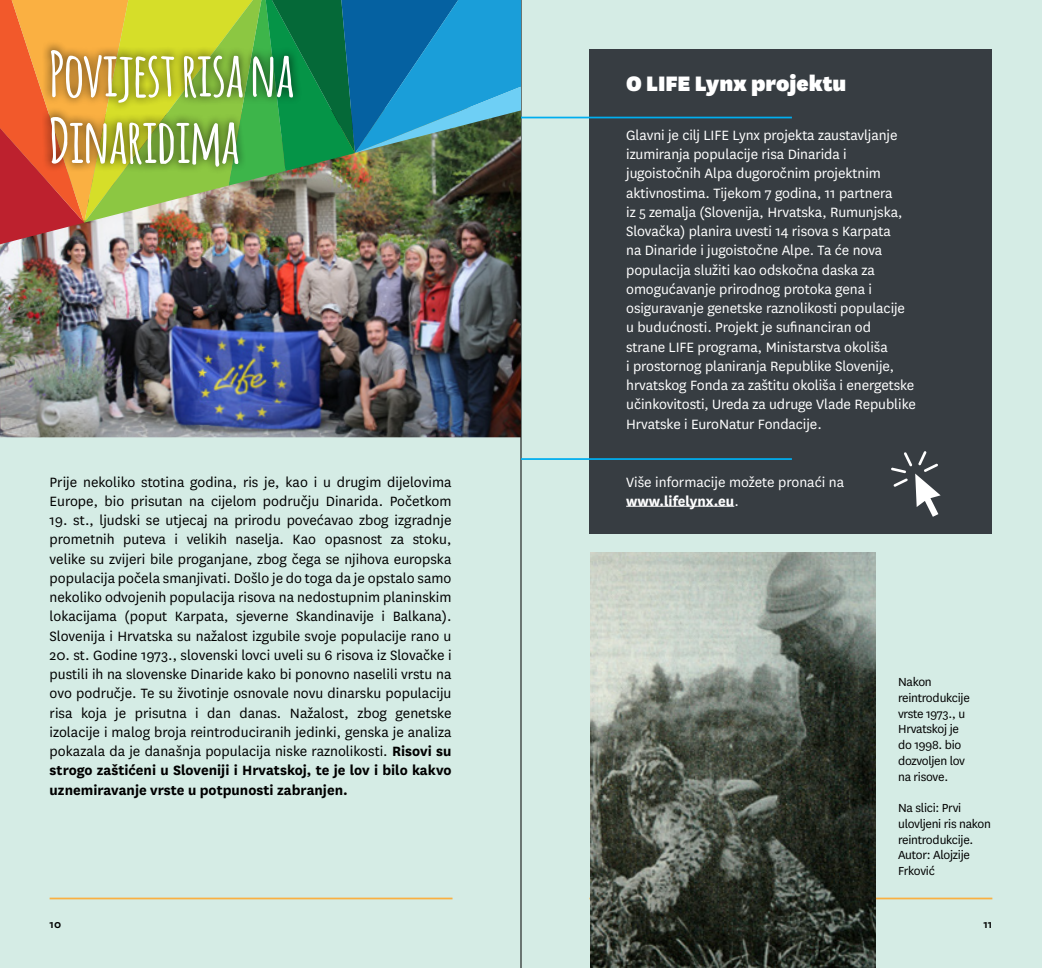
<style>
.page{position:relative;width:1042px;height:968px;background:#fff}
.page>*{position:absolute;margin:0;border:0;box-sizing:border-box;transform-origin:0 0}
.t1{font:700 61.25px/66.5px "Amatic";color:#fff}
.t2{font:900 24.5px "National";color:#fff}
.t3{font:15.75px/19.2px "National";color:#000;text-align:justify}
.t4{font:15.75px/19.2px "National";letter-spacing:-.005em;color:#fff}
.t5{font:13.65px/15.8px "National";letter-spacing:-.02em;color:#000}
.t6{font:600 12.25px "National";color:#000}
.s1{font-weight:700}
</style>
<div class="page">
<div style="left:0;top:0;width:1042px;height:967px;background:#d5ece5"></div>
<hr style="left:50px;top:897px;width:402px;height:2px;background:#fab042">
<hr style="left:589px;top:897px;width:403px;height:2px;background:#fab042">
<hr style="left:521px;top:0;width:1px;height:967px;background:#000">
<img style="left:0;top:244px;width:521px;height:193px">
<img style="left:0;top:0;width:521px;height:244px">
<div style="left:42px;top:40px;width:261px;height:135px;background:#000;opacity:.75"></div>
<div style="left:589px;top:50px;width:403px;height:483px;background:#373d42"></div>
<hr style="left:626px;top:505px;width:108px;height:1px;background:#fff">
<hr style="left:521px;top:117px;width:271px;height:1px;background:#00aeef">
<hr style="left:521px;top:458px;width:271px;height:2px;background:#00aeef">
<img style="left:590px;top:553px;width:286px;height:414px">
<svg style="left:891px;top:451px;width:49px;height:65px"></svg>
<h1 class="t1" style="left:50px;top:39px;width:246px">Povijest risa na<br>Dinaridima</h1>
<p class="t3" style="left:50px;top:471px;width:403px">Prije nekoliko stotina godina, ris je, kao i u drugim dijelovima<br>Europe, bio prisutan na cijelom području Dinarida. Početkom</p>
<p class="t3" style="left:50px;top:510px;width:403px">19. st., ljudski se utjecaj na prirodu povećavao zbog izgradnje prometnih puteva i velikih naselja. Kao opasnost za stoku, velike su zvijeri bile proganjane, zbog čega se njihova europska populacija počela smanjivati. Došlo je do toga da je opstalo samo nekoliko odvojenih populacija risova na nedostupnim planinskim lokacijama (poput Karpata, sjeverne Skandinavije i Balkana).<br>Slovenija i Hrvatska su nažalost izgubile svoje populacije rano u</p>
<p class="t3" style="left:50px;top:644px;width:403px">20. st. Godine 1973., slovenski lovci uveli su 6 risova iz Slovačke i pustili ih na slovenske Dinaride kako bi ponovno naselili vrstu na ovo područje. Te su životinje osnovale novu dinarsku populaciju risa koja je prisutna i dan danas. Nažalost, zbog genetske izolacije i malog broja reintroduciranih jedinki, genska je analiza pokazala da je današnja populacija niske raznolikosti. <span class="s1">Risovi su strogo zaštićeni u Sloveniji i Hrvatskoj, te je lov i bilo kakvo uznemiravanje vrste u potpunosti zabranjen.</span></p>
<h2 class="t2" style="left:626px;top:67px;width:222px">O LIFE Lynx projektu</h2>
<p class="t4" style="left:626px;top:125px;width:291px">Glavni je cilj LIFE Lynx projekta zaustavljanje izumiranja populacije risa Dinarida i jugoistočnih Alpa dugoročnim projektnim aktivnostima. Tijekom 7 godina, 11 partnera<br>iz 5 zemalja (Slovenija, Hrvatska, Rumunjska, Slovačka) planira uvesti 14 risova s Karpata<br>na Dinaride i jugoistočne Alpe. Ta će nova populacija služiti kao odskočna daska za omogućavanje prirodnog protoka gena i osiguravanje genetske raznolikosti populacije u budućnosti. Projekt je sufinanciran od<br>strane LIFE programa, Ministarstva okoliša<br>i prostornog planiranja Republike Slovenije, hrvatskog Fonda za zaštitu okoliša i energetske učinkovitosti, Ureda za udruge Vlade Republike Hrvatske i EuroNatur Fondacije.</p>
<p class="t4" style="left:626px;top:471px;width:219px">Više informacije možete pronaći na <span class="s1">www.lifelynx.eu</span>.</p>
<p class="t5" style="left:898px;top:673px;width:73px">Nakon reintrodukcije vrste 1973., u<br>Hrvatskoj je do 1998. bio dozvoljen lov na risove.</p>
<p class="t5" style="left:898px;top:799px;width:94px">Na slici: Prvi ulovljeni ris nakon reintrodukcije.<br>Autor: Alojzije<br>Frković</p>
<p class="t6" style="left:50px;top:915px;width:13px">10</p>
<p class="t6" style="left:983px;top:915px;width:10px">11</p>
</div>
